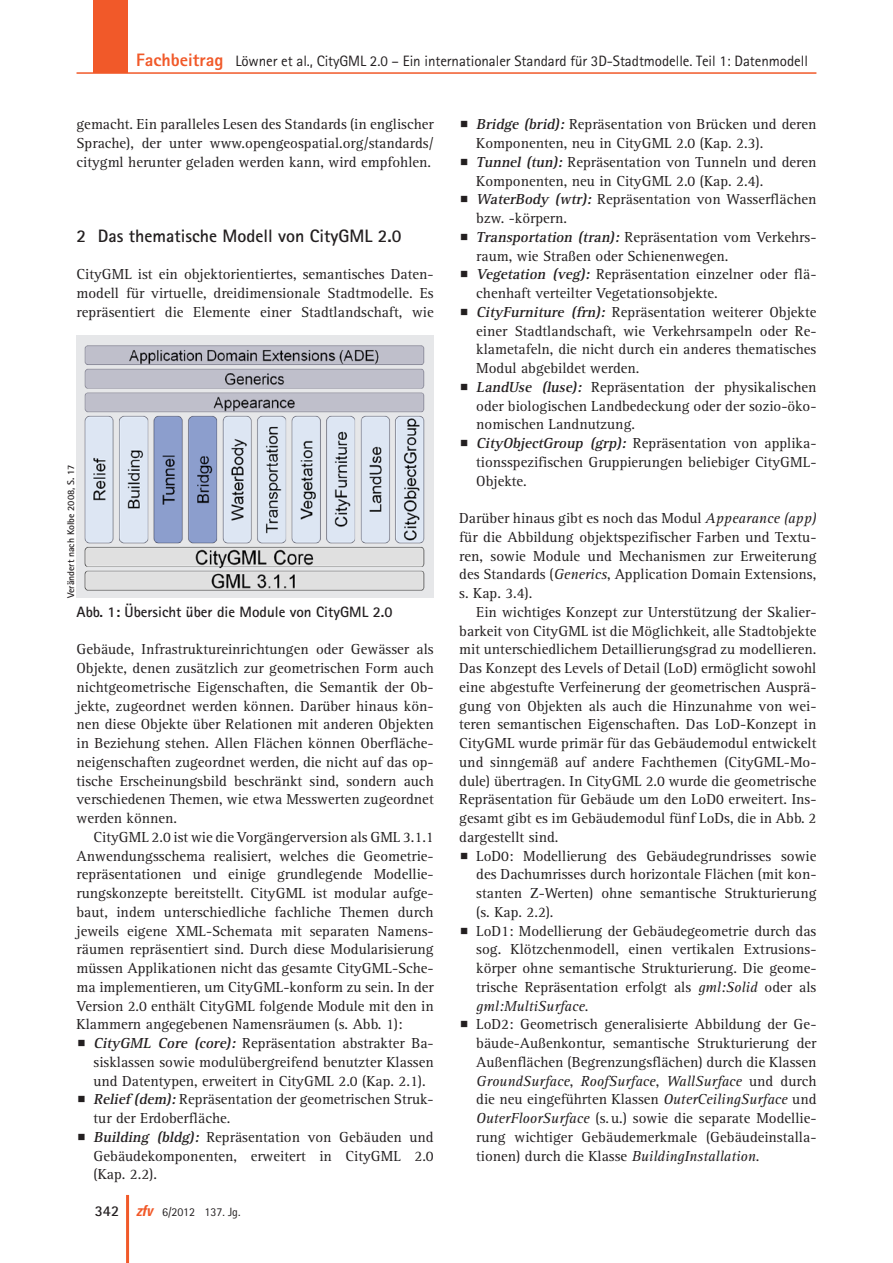
<style>
.page{position:relative;width:893px;height:1263px;background:#fff}
.page>*{position:absolute;margin:0;border:0;box-sizing:border-box;transform-origin:0 0}
._11_titel_1{font:700 18px "Rotis Sans Serif";color:#231f20}
._02_normal_bp{font:15px/18.8px "Rotis Serif";color:#231f20;text-align:justify}
._01_normal{font:15px/18.8px "Rotis Serif";color:#231f20;text-align:justify}
._01_normal_oEZ_AA{font:15px/18.8px "Rotis Serif";color:#231f20;text-align:justify}
.t1{font:15px "Rotis Sans Serif";letter-spacing:-.005em;color:#231f20}
._05_abb{font:700 15px "Rotis Sans Serif";color:#231f20}
.t2{font:12px "Rotis Sans Serif";color:#231f20}
._05_abb_copyright{font:700 9.75px "Rotis Sans Serif";color:#231f20}
.s1{font-weight:800;font-size:18px;color:#f15929}
.s2{font-weight:700;font-style:italic}
.s3{font-weight:700;font-size:15px}
.s4{font-family:"Univers";font-weight:700;font-style:italic;font-stretch:condensed;font-size:15px;color:#f15929}
.s5{font-style:italic}
</style>
<div class="page">
<div style="left:94px;top:0;width:34px;height:72px;background:#f15929"></div>
<hr style="left:77px;top:72px;width:739px;height:2px;background:#f15929">
<hr style="left:126px;top:1195px;width:3px;height:68px;background:#f15929">
<div style="left:77px;top:336px;width:357px;height:262px;background:#e6e7e9"></div>
<img style="left:84px;top:345px;width:341px;height:246px">
<p class="t1" style="left:136px;top:52px;width:673px"><span class="s1">Fachbeitrag</span> Löwner et al., CityGML 2.0 – Ein internationaler Standard für 3D-Stadtmodelle. Teil 1: Datenmodell</p>
<p class="_01_normal" style="left:77px;top:115px;width:359px">gemacht. Ein paralleles Lesen des Standards (in englischer Sprache), der unter www.opengeospatial.org/standards/ citygml herunter geladen werden kann, wird empfohlen.</p>
<p class="_11_titel_1" style="left:77px;top:224px;width:326px">2 Das thematische Modell von CityGML 2.0</p>
<p class="_01_normal_oEZ_AA" style="left:77px;top:265px;width:359px">CityGML ist ein objektorientiertes, semantisches Daten‑ modell für virtuelle, dreidimensionale Stadtmodelle. Es repräsentiert die Elemente einer Stadtlandschaft, wie</p>
<p class="_05_abb_copyright" style="left:65px;top:598px;width:135px;rotate:-90deg">Verändert nach Kolbe 2008, S. 17</p>
<p class="_05_abb" style="left:77px;top:602px;width:317px">Abb. 1: Übersicht über die Module von CityGML 2.0</p>
<p class="_01_normal_oEZ_AA" style="left:77px;top:640px;width:359px">Gebäude, Infrastruktureinrichtungen oder Gewässer als Objekte, denen zusätzlich zur geometrischen Form auch nichtgeometrische Eigenschaften, die Semantik der Ob‑ jekte, zugeordnet werden können. Darüber hinaus kön‑ nen diese Objekte über Relationen mit anderen Objekten in Beziehung stehen. Allen Flächen können Oberfläche‑ neigenschaften zugeordnet werden, die nicht auf das op‑ tische Erscheinungsbild beschränkt sind, sondern auch verschiedenen Themen, wie etwa Messwerten zugeordnet werden können.</p>
<p class="_01_normal" style="left:77px;top:828px;width:359px;text-indent:17px">CityGML 2.0 ist wie die Vorgängerversion als GML 3.1.1<br>Anwendungsschema realisiert, welches die Geometrie&shy;repräsentationen und einige grundlegende Modellie‑ rungskonzepte bereitstellt. CityGML ist modular aufge‑ baut, indem unterschiedliche fachliche Themen durch jeweils eigene XML-Schemata mit separaten Namens‑ räumen repräsentiert sind. Durch diese Modularisierung müssen Applikationen nicht das gesamte CityGML-Sche‑ ma implementieren, um CityGML-konform zu sein. In der Version 2.0 enthält CityGML folgende Module mit den in Klammern angegebenen Namensräumen (s. Abb. 1):</p>
<p class="_02_normal_bp" style="left:94px;top:1034px;width:342px"><span class="s2">CityGML Core (core):</span> Repräsentation abstrakter Ba‑ sisklassen sowie modulübergreifend benutzter Klassen und Datentypen, erweitert in CityGML 2.0 (Kap. 2.1).</p>
<p class="_02_normal_bp" style="left:94px;top:1090px;width:342px"><span class="s2">Relief (dem):</span>Repräsentation der geometrischen Struk‑ tur der Erdoberfläche.</p>
<p class="_02_normal_bp" style="left:94px;top:1128px;width:342px"><span class="s2">Building (bldg):</span> Repräsentation von Gebäuden und Gebäudekomponenten, erweitert in CityGML 2.0 (Kap. 2.2).</p>
<p class="t2" style="left:95px;top:1205px;width:147px"><span class="s3">342</span> <span class="s4">zfv</span> 6/2012 137. Jg.</p>
<p class="_02_normal_bp" style="left:476px;top:115px;width:342px"><span class="s2">Bridge (brid):</span> Repräsentation von Brücken und deren<br>Komponenten, neu in CityGML 2.0 (Kap. 2.3).</p>
<p class="_02_normal_bp" style="left:476px;top:153px;width:342px"><span class="s2">Tunnel (tun):</span> Repräsentation von Tunneln und deren<br>Komponenten, neu in CityGML 2.0 (Kap. 2.4).</p>
<p class="_02_normal_bp" style="left:476px;top:190px;width:342px"><span class="s2">WaterBody (wtr):</span> Repräsentation von Wasserflächen bzw. -körpern.</p>
<p class="_02_normal_bp" style="left:476px;top:228px;width:342px"><span class="s2">Transportation (tran):</span> Repräsentation vom Verkehrs‑ raum, wie Straßen oder Schienenwegen.</p>
<p class="_02_normal_bp" style="left:476px;top:265px;width:342px"><span class="s2">Vegetation (veg):</span> Repräsentation einzelner oder flä‑ chenhaft verteilter Vegetationsobjekte.</p>
<p class="_02_normal_bp" style="left:476px;top:303px;width:342px"><span class="s2">CityFurniture (frn):</span> Repräsentation weiterer Objekte einer Stadtlandschaft, wie Verkehrsampeln oder Re‑ klametafeln, die nicht durch ein anderes thematisches Modul abgebildet werden.</p>
<p class="_02_normal_bp" style="left:476px;top:378px;width:342px"><span class="s2">LandUse (luse):</span> Repräsentation der physikalischen oder biologischen Landbedeckung oder der sozio-öko‑ nomischen Landnutzung.</p>
<p class="_02_normal_bp" style="left:476px;top:434px;width:342px"><span class="s2">CityObjectGroup (grp):</span> Repräsentation von applika‑ tionsspezifischen Gruppierungen beliebiger CityGML-Objekte.</p>
<p class="_01_normal_oEZ_AA" style="left:459px;top:509px;width:359px">Darüber hinaus gibt es noch das Modul <span class="s5">Appearance (app) </span>für die Abbildung objektspezifischer Farben und Textu‑ ren, sowie Module und Mechanismen zur Erweiterung des Standards (<span class="s5">Generics</span>, Application Domain Extensions, s. Kap. 3.4).</p>
<p class="_01_normal" style="left:459px;top:603px;width:359px;text-indent:17px">Ein wichtiges Konzept zur Unterstützung der Skalier‑ barkeit von CityGML ist die Möglichkeit, alle Stadtobjekte mit unterschiedlichem Detaillierungsgrad zu modellieren.<br>Das Konzept des Levels of Detail (LoD) ermöglicht sowohl eine abgestufte Verfeinerung der geometrischen Ausprä‑ gung von Objekten als auch die Hinzunahme von wei‑ teren semantischen Eigenschaften. Das LoD-Konzept in CityGML wurde primär für das Gebäudemodul entwickelt und sinngemäß auf andere Fachthemen (CityGML-Mo‑ dule) übertragen. In CityGML 2.0 wurde die geometrische Repräsentation für Gebäude um den LoD0 erweitert. Ins‑ gesamt gibt es im Gebäudemodul fünf LoDs, die in Abb. 2 dargestellt sind.</p>
<p class="_02_normal_bp" style="left:476px;top:847px;width:342px">LoD0: Modellierung des Gebäudegrundrisses sowie des Dachumrisses durch horizontale Flächen (mit kon‑ stanten Z‑Werten) ohne semantische Strukturierung (s. Kap. 2.2).</p>
<p class="_02_normal_bp" style="left:476px;top:922px;width:342px">LoD1: Modellierung der Gebäudegeometrie durch das sog. Klötzchenmodell, einen vertikalen Extrusions‑ körper ohne semantische Strukturierung. Die geome‑ trische Repräsentation erfolgt als <span class="s5">gml:Solid</span> oder als <span class="s5">gml:MultiSurface</span>.</p>
<p class="_02_normal_bp" style="left:476px;top:1015px;width:342px">LoD2: Geometrisch generalisierte Abbildung der Ge‑ bäude-Außenkontur, semantische Strukturierung der Außenflächen (Begrenzungsflächen) durch die Klassen <span class="s5">GroundSurface</span>, <span class="s5">RoofSurface</span>, <span class="s5">WallSurface</span> und durch die neu eingeführten Klassen <span class="s5">OuterCeilingSurface</span> und <span class="s5">OuterFloorSurface</span> (s.u.) sowie die separate Modellie‑ rung wichtiger Gebäudemerkmale (Gebäudeinstalla&shy;tionen) durch die Klasse <span class="s5">BuildingInstallation</span>.</p>
</div>
